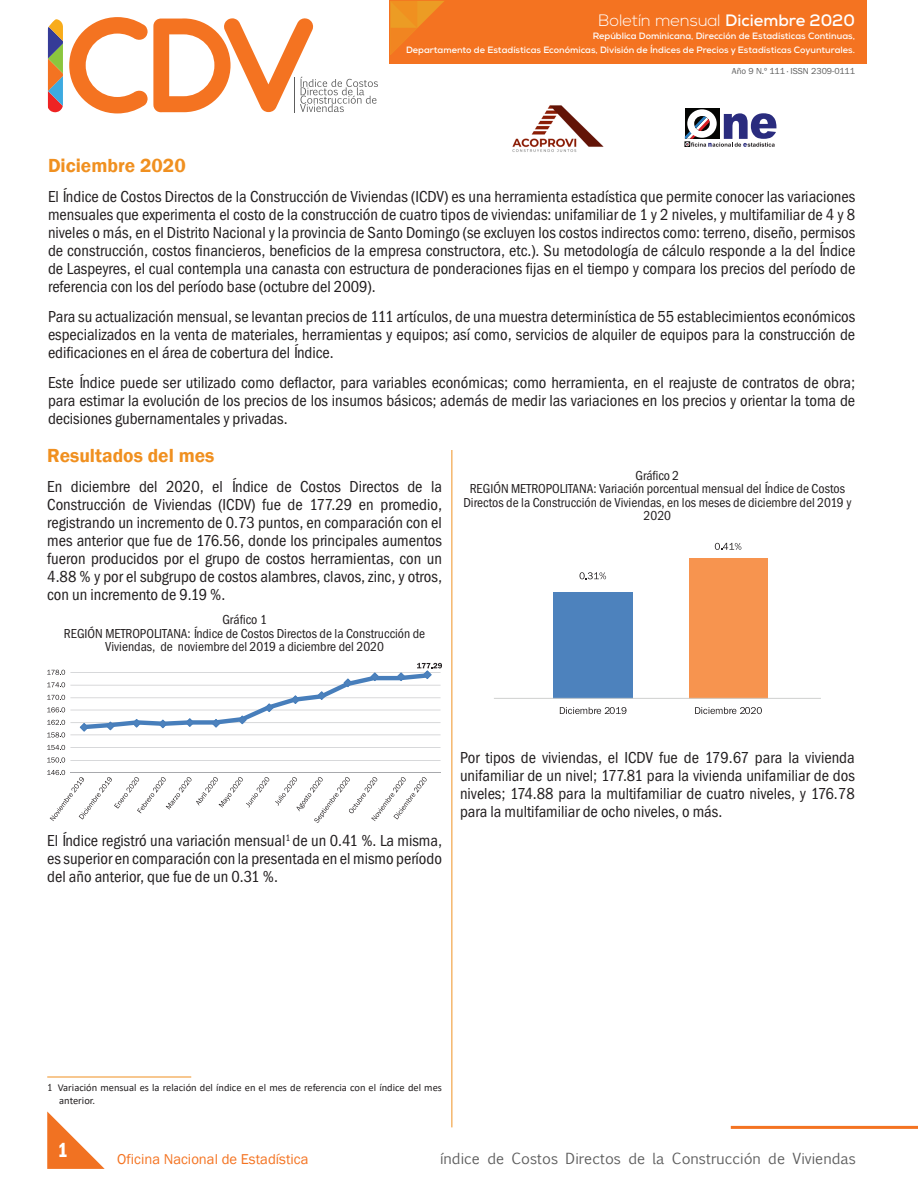
<style>
.page{position:relative;width:918px;height:1188px;background:#fff}
.page>*{position:absolute;margin:0;border:0;box-sizing:border-box;transform-origin:0 0}
.Cuerpo_de_texto{font:21px "ITC Franklin Gothic Std Dm Cp";color:#fff}
.Sub-Title{font:600 19.5px "Franklin Gothic";color:#f09020}
.Body_-_Italic{font:600 19.5px "Franklin Gothic";color:#f09020}
.Body{font:16.5px/18px "Franklin Got Itc TOT Boo Con";color:#231f20;text-align:justify}
.t1{font:300 16.5px "Nexa";color:#fff}
.t2{font:14.7px "Euphemia CAS";color:#5d5d5d}
.t3{font:14.7px "Franklin Gothic";color:#f47321}
.Gráficos{font:13.5px/13.5px "Franklin Got Itc TOT Boo Con";color:#231f20;text-align:center}
.footnote_text{font:10.5px/13.5px "Calibri";color:#231f20}
.t4{font:700 9.15px/13.5px "Nexa";color:#fff;text-align:right}
.t5{font:9px "Franklin Got Itc TOT Boo";color:#5d5d5d}
.s1{font-weight:700}
.s2{font-family:"Franklin Got Itc TOT Boo Con"}
</style>
<div class="page">
<svg style="left:47px;top:1112px;width:58px;height:57px"></svg>
<div style="left:390px;top:0;width:477px;height:63px;background:#f47321"></div>
<svg style="left:390px;top:1px;width:54px;height:54px"></svg>
<svg style="left:48px;top:19px;width:15px;height:93px"></svg>
<svg style="left:69px;top:17px;width:309px;height:96px"></svg>
<div style="left:685px;top:108px;width:34px;height:31px;background:#040503"></div>
<svg style="left:687px;top:109px;width:30px;height:29px"></svg>
<svg style="left:685px;top:113px;width:91px;height:34px"></svg>
<img style="left:512px;top:105px;width:92px;height:47px">
<hr style="left:70px;top:760px;width:371px;height:1px;background:#a8a9ad">
<hr style="left:70px;top:748px;width:371px;height:1px;background:#a8a9ad">
<hr style="left:70px;top:735px;width:371px;height:1px;background:#a8a9ad">
<hr style="left:70px;top:723px;width:371px;height:1px;background:#a8a9ad">
<hr style="left:70px;top:710px;width:371px;height:1px;background:#a8a9ad">
<hr style="left:70px;top:698px;width:371px;height:1px;background:#a8a9ad">
<hr style="left:70px;top:685px;width:371px;height:1px;background:#a8a9ad">
<hr style="left:70px;top:672px;width:371px;height:1px;background:#a8a9ad">
<hr style="left:70px;top:772px;width:371px;height:1px;background:#a8a9ad">
<svg style="left:79px;top:663px;width:363px;height:69px"></svg>
<svg style="left:47px;top:757px;width:18px;height:6px"></svg>
<svg style="left:47px;top:745px;width:18px;height:5px"></svg>
<svg style="left:47px;top:732px;width:18px;height:6px"></svg>
<svg style="left:47px;top:720px;width:18px;height:5px"></svg>
<svg style="left:47px;top:707px;width:18px;height:6px"></svg>
<svg style="left:47px;top:695px;width:18px;height:5px"></svg>
<svg style="left:47px;top:682px;width:18px;height:5px"></svg>
<svg style="left:47px;top:670px;width:18px;height:5px"></svg>
<svg style="left:47px;top:770px;width:222px;height:51px"></svg>
<svg style="left:275px;top:777px;width:152px;height:46px"></svg>
<hr style="left:47px;top:1077px;width:144px;height:1px;background:#f09020">
<div style="left:553px;top:592px;width:80px;height:107px;background:#4d82bd"></div>
<div style="left:689px;top:558px;width:79px;height:141px;background:#f7944f"></div>
<hr style="left:494px;top:698px;width:327px;height:1px;background:#cfd0cf">
<svg style="left:580px;top:572px;width:26px;height:7px"></svg>
<svg style="left:715px;top:543px;width:26px;height:7px"></svg>
<svg style="left:560px;top:707px;width:66px;height:7px"></svg>
<svg style="left:695px;top:707px;width:67px;height:7px"></svg>
<hr style="left:731px;top:1126px;width:187px;height:3px;background:#f47321">
<hr style="left:452px;top:450px;width:1px;height:677px;background:#f09020">
<p class="t1" style="left:599px;top:10px;width:258px">Boletín mensual <span class="s1">Diciembre 2020</span></p>
<p class="t4" style="left:406px;top:29px;width:450px">República Dominicana, Dirección de Estadísticas Continuas,<br>Departamento de Estadísticas Económicas, División de Índices de Precios y Estadísticas Coyunturales.</p>
<p class="t5" style="left:732px;top:66px;width:125px">Año 9 N.º 111 · ISSN 2309-0111</p>
<p class="Body_-_Italic" style="left:48px;top:153px;width:139px">Diciembre 2020</p>
<p class="Body" style="left:48px;top:187px;width:809px">El Índice de Costos Directos de la Construcción de Viviendas (ICDV) es una herramienta estadística que permite conocer las variaciones mensuales que experimenta el costo de la construcción de cuatro tipos de viviendas: unifamiliar de 1 y 2 niveles, y multifamiliar de 4 y 8 niveles o más, en el Distrito Nacional y la provincia de Santo Domingo (se excluyen los costos indirectos como: terreno, diseño, permisos de construcción, costos financieros, beneficios de la empresa constructora, etc.). Su metodología de cálculo responde a la del Índice de Laspeyres, el cual contempla una canasta con estructura de ponderaciones fijas en el tiempo y compara los precios del período de referencia con los del período base (octubre del 2009).</p>
<p class="Body" style="left:48px;top:307px;width:809px">Para su actualización mensual, se levantan precios de 111 artículos, de una muestra determinística de 55 establecimientos económicos especializados en la venta de materiales, herramientas y equipos; así como, servicios de alquiler de equipos para la construcción de edificaciones en el área de cobertura del Índice.</p>
<p class="Body" style="left:48px;top:373px;width:809px">Este Índice puede ser utilizado como deflactor, para variables económicas; como herramienta, en el reajuste de contratos de obra; para estimar la evolución de los precios de los insumos básicos; además de medir las variaciones en los precios y orientar la toma de decisiones gubernamentales y privadas.</p>
<p class="Sub-Title" style="left:47px;top:443px;width:169px">Resultados del mes</p>
<p class="Body" style="left:47px;top:478px;width:396px">En diciembre del 2020, el Índice de Costos Directos de la Construcción de Viviendas (ICDV) fue de 177.29 en promedio, registrando un incremento de 0.73 puntos, en comparación con el mes anterior que fue de 176.56, donde los principales aumentos fueron producidos por el grupo de costos herramientas, con un 4.88 % y por el subgrupo de costos alambres, clavos, zinc, y otros, con un incremento de 9.19 %.</p>
<p class="Gráficos" style="left:64px;top:613px;width:363px">Gráfico 1<br>REGIÓN METROPOLITANA: Índice de Costos Directos de la Construcción de<br>Viviendas, de noviembre del 2019 a diciembre del 2020</p>
<p class="Gráficos" style="left:463px;top:469px;width:389px">Gráfico 2<br>REGIÓN METROPOLITANA: Variación porcentual mensual del Índice de Costos Directos de la Construcción de Viviendas, en los meses de diciembre del 2019 y 2020</p>
<p class="Body" style="left:47px;top:832px;width:396px">El Índice registró una variación mensual<sup>1</sup> de un 0.41 %. La misma, es superior en comparación con la presentada en el mismo período del año anterior, que fue de un 0.31 %.</p>
<p class="Body" style="left:460px;top:749px;width:396px">Por tipos de viviendas, el ICDV fue de 179.67 para la vivienda unifamiliar de un nivel; 177.81 para la vivienda unifamiliar de dos niveles; 174.88 para la multifamiliar de cuatro niveles, y 176.78 para la multifamiliar de ocho niveles, o más.</p>
<p class="footnote_text" style="left:59px;top:1080px;width:384px;text-indent:-12px"><span class="s2">1</span> Variación mensual es la relación del índice en el mes de referencia con el índice del mes anterior.</p>
<p class="Cuerpo_de_texto" style="left:58px;top:1139px;width:10px">1</p>
<p class="t3" style="left:117px;top:1150px;width:193px">Oficina Nacional de Estadística</p>
<p class="t2" style="left:440px;top:1148px;width:417px">índice de Costos Directos de la Construcción de Viviendas</p>
</div>
